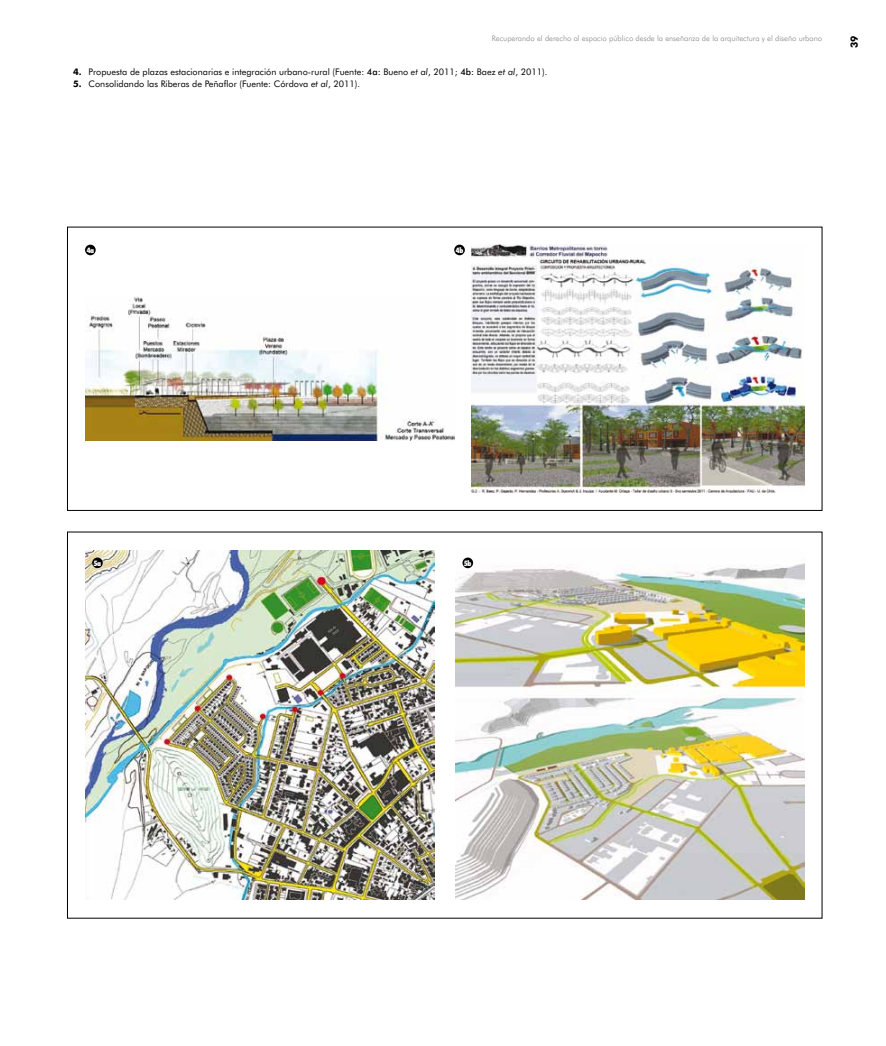
<style>
.page{position:relative;width:886px;height:1046px;background:#fff}
.page>*{position:absolute;margin:0;border:0;box-sizing:border-box;transform-origin:0 0}
.t1{font:700 10px "Futura BT";color:#000}
.t2{font:9px "Futura BT";color:#000}
.t3{font:300 7.75px "Futura BT";color:#87888a}
.t4{font:900 condensed 7.5px "Futura BT";letter-spacing:-.025em;color:#fff}
.s1{font-weight:700}
.s2{font-weight:500}
.s3{font-style:italic}
</style>
<div class="page">
<div style="left:85px;top:244px;width:11px;height:11px;background:#000;border-radius:50%"></div>
<div style="left:454px;top:244px;width:11px;height:11px;background:#000;border-radius:50%"></div>
<img style="left:85px;top:296px;width:369px;height:145px">
<img style="left:472px;top:244px;width:332px;height:249px">
<img style="left:85px;top:550px;width:349px;height:349px">
<img style="left:455px;top:558px;width:349px;height:341px">
<div style="left:92px;top:557px;width:11px;height:11px;background:#000;border-radius:50%"></div>
<div style="left:462px;top:557px;width:11px;height:11px;background:#000;border-radius:50%"></div>
<p class="t3" style="left:492px;top:34px;width:332px">Recuperando el derecho al espacio público desde la enseñanza de la arquitectura y el diseño urbano</p>
<p class="t2" style="left:73px;top:66px;width:476px"><span class="s1">4.</span> Propuesta de plazas estacionarias e integración urbano-rural (Fuente: <span class="s2">4a:</span> Bueno <span class="s3">et al</span>, 2011; <span class="s2">4b:</span> Baez <span class="s3">et al</span>, 2011).</p>
<p class="t2" style="left:73px;top:79px;width:289px"><span class="s1">5.</span> Consolidando las Riberas de Peñaflor (Fuente: Córdova <span class="s3">et al</span>, 2011).</p>
<p class="t1" style="left:848px;top:48px;width:14px;rotate:-90deg">39</p>
<p class="t4" style="left:87px;top:246px;width:9px">4a</p>
<p class="t4" style="left:456px;top:246px;width:9px">4b</p>
<p class="t4" style="left:94px;top:558px;width:9px">5a</p>
<p class="t4" style="left:464px;top:558px;width:9px">5b</p>
</div>
